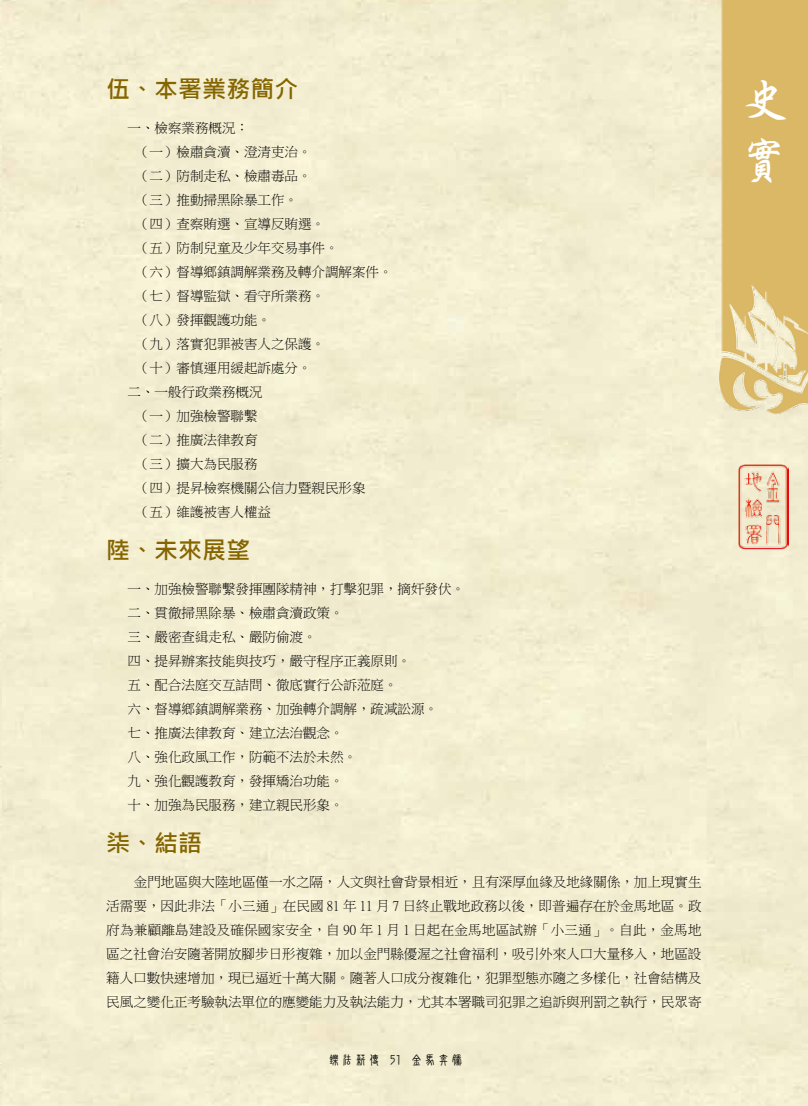
<style>
.page{position:relative;width:808px;height:1106px;background:#fff}
.page>*{position:absolute;margin:0;border:0;box-sizing:border-box;transform-origin:0 0}
.t1{font:48px/60.4px "Singkai EG Bold Big 5";color:#fff}
.t2{font:700 24px "Microsoft Jheng Hei";color:#856500}
.t3{font:13.5px/24px "P Ming Li U";color:#000}
.t4{font:13.5px "DF New Chuan Md HKP BF";color:#000}
</style>
<div class="page">
<img style="left:719px;top:0;width:89px;height:429px">
<img style="left:737px;top:464px;width:52px;height:85px">
<h2 class="t2" style="left:106px;top:74px;width:193px">伍、本署業務簡介</h2>
<p class="t3" style="left:128px;top:116px;width:123px">一、檢察業務概況：</p>
<p class="t3" style="left:136px;top:140px;width:177px">（一）檢肅貪瀆、澄清吏治。</p>
<p class="t3" style="left:136px;top:164px;width:177px">（二）防制走私、檢肅毒品。</p>
<p class="t3" style="left:136px;top:188px;width:163px">（三）推動掃黑除暴工作。</p>
<p class="t3" style="left:136px;top:212px;width:190px">（四）查察賄選、宣導反賄選。</p>
<p class="t3" style="left:136px;top:236px;width:204px">（五）防制兒童及少年交易事件。</p>
<p class="t3" style="left:136px;top:260px;width:258px">（六）督導鄉鎮調解業務及轉介調解案件。</p>
<p class="t3" style="left:136px;top:284px;width:190px">（七）督導監獄、看守所業務。</p>
<p class="t3" style="left:136px;top:308px;width:136px">（八）發揮觀護功能。</p>
<p class="t3" style="left:136px;top:332px;width:190px">（九）落實犯罪被害人之保護。</p>
<p class="t3" style="left:136px;top:356px;width:177px">（十）審慎運用緩起訴處分。</p>
<p class="t3" style="left:128px;top:380px;width:136px">二、一般行政業務概況</p>
<p class="t3" style="left:136px;top:404px;width:123px">（一）加強檢警聯繫</p>
<p class="t3" style="left:136px;top:428px;width:123px">（二）推廣法律教育</p>
<p class="t3" style="left:136px;top:452px;width:123px">（三）擴大為民服務</p>
<p class="t3" style="left:136px;top:476px;width:231px">（四）提昇檢察機關公信力暨親民形象</p>
<p class="t3" style="left:136px;top:500px;width:136px">（五）維護被害人權益</p>
<h2 class="t2" style="left:106px;top:535px;width:145px">陸、未來展望</h2>
<p class="t3" style="left:128px;top:577px;width:339px">一、加強檢警聯繫發揮團隊精神，打擊犯罪，摘奸發伏。二、貫徹掃黑除暴、檢肅貪瀆政策。<br>三、嚴密查緝走私、嚴防偷渡。<br>四、提昇辦案技能與技巧，嚴守程序正義原則。<br>五、配合法庭交互詰問、徹底實行公訴蒞庭。<br>六、督導鄉鎮調解業務、加強轉介調解，疏減訟源。<br>七、推廣法律教育、建立法治觀念。<br>八、強化政風工作，防範不法於未然。<br>九、強化觀護教育，發揮矯治功能。<br>十、加強為民服務，建立親民形象。</p>
<h2 class="t2" style="left:106px;top:828px;width:97px">柒、結語</h2>
<p class="t3" style="left:106px;top:870px;width:597px;text-align:justify;text-indent:28px">金門地區與大陸地區僅一水之隔，人文與社會背景相近，且有深厚血緣及地緣關係，加上現實生活需要，因此非法「小三通」在民國 81 年 11 月 7 日終止戰地政務以後，即普遍存在於金馬地區。政府為兼顧離島建設及確保國家安全，自 90 年 1 月 1 日起在金馬地區試辦「小三通」。自此，金馬地區之社會治安隨著開放腳步日形複雜，加以金門縣優渥之社會福利，吸引外來人口大量移入，地區設籍人口數快速增加，現已逼近十萬大關。隨著人口成分複雜化，犯罪型態亦隨之多樣化，社會結構及民風之變化正考驗執法單位的應變能力及執法能力，尤其本署職司犯罪之追訴與刑罰之執行，民眾寄</p>
<p class="t4" style="left:327px;top:1053px;width:138px">鑠法薪傳 51 金馬奔騰</p>
<h1 class="t1" style="left:741px;top:70px;width:47px">史實</h1>
</div>
